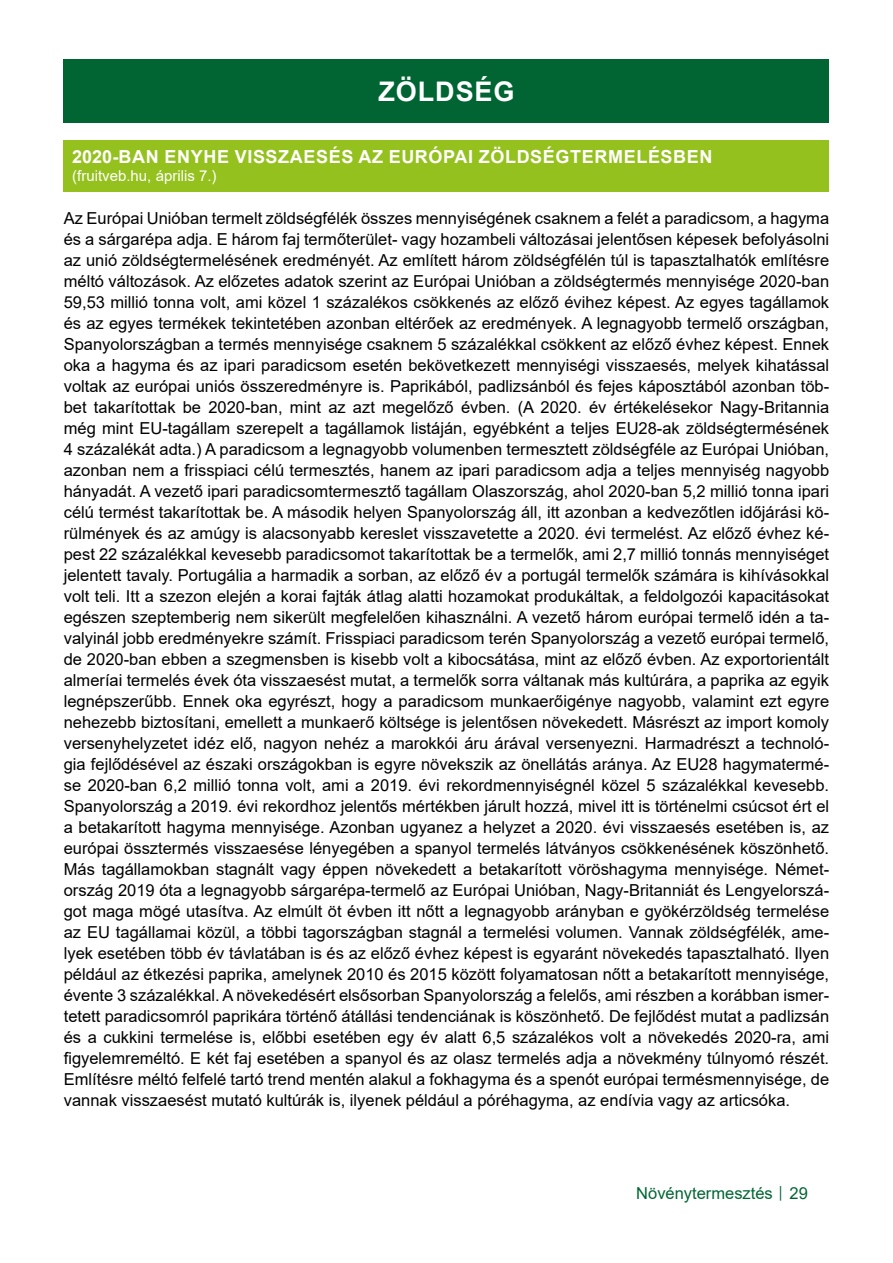
<style>
.page{position:relative;width:893px;height:1263px;background:#fff}
.page>*{position:absolute;margin:0;border:0;box-sizing:border-box;transform-origin:0 0}
.Cím_01_tartalomjegyz{font:700 27px "Arial";letter-spacing:.035em;color:#fff}
.Cím_02{font:700 18px "Arial";letter-spacing:.035em;color:#fff}
.Szoveg{font:16.5px/21px "Arial";color:#000;text-align:justify}
.t1{font:16.5px "Arial";color:#006533}
.Cím_03{font:15px "Arial";color:#fff}
.s1{font-size:12px}
</style>
<div class="page">
<div style="left:64px;top:60px;width:765px;height:63px;background:#006533"></div>
<div style="left:64px;top:140px;width:765px;height:51px;background:#95c11f"></div>
<p class="Cím_01_tartalomjegyz" style="left:378px;top:73px;width:138px">ZÖLDSÉG</p>
<p class="Cím_02" style="left:72px;top:144px;width:642px">2020-BAN ENYHE VISSZAESÉS AZ EURÓPAI ZÖLDSÉGTERMELÉSBEN</p>
<p class="Cím_03" style="left:72px;top:166px;width:146px">(fruitveb.hu, április 7.)</p>
<p class="Szoveg" style="left:64px;top:208px;width:767px">Az Európai Unióban termelt zöldségfélék összes mennyiségének csaknem a felét a paradicsom, a hagyma és a sárgarépa adja. E három faj termőterület- vagy hozambeli változásai jelentősen képesek befolyásolni az unió zöldségtermelésének eredményét. Az említett három zöldségfélén túl is tapasztalhatók említésre méltó változások. Az előzetes adatok szerint az Európai Unióban a zöldségtermés mennyisége 2020-ban 59,53 millió tonna volt, ami közel 1 százalékos csökkenés az előző évihez képest. Az egyes tagállamok és az egyes termékek tekintetében azonban eltérőek az eredmények. A legnagyobb termelő országban, Spanyolországban a termés mennyisége csaknem 5 százalékkal csökkent az előző évhez képest. Ennek oka a hagyma és az ipari paradicsom esetén bekövetkezett mennyiségi visszaesés, melyek kihatással voltak az európai uniós összeredményre is. Paprikából, padlizsánból és fejes káposztából azonban töb&shy;bet takarítottak be 2020-ban, mint az azt megelőző évben. (A 2020. év értékelésekor Nagy-Britannia még mint EU-tagállam szerepelt a tagállamok listáján, egyébként a teljes EU28-ak zöldségtermésének 4 százalékát adta.) A paradicsom a legnagyobb volumenben termesztett zöldségféle az Európai Unióban, azonban nem a frisspiaci célú termesztés, hanem az ipari paradicsom adja a teljes mennyiség nagyobb hányadát. A vezető ipari paradicsomtermesztő tagállam Olaszország, ahol 2020-ban 5,2 millió tonna ipari célú termést takarítottak be. A második helyen Spanyolország áll, itt azonban a kedvezőtlen időjárási kö&shy;rülmények és az amúgy is alacsonyabb kereslet visszavetette a 2020. évi termelést. Az előző évhez ké&shy;pest 22 százalékkal kevesebb paradicsomot takarítottak be a termelők, ami 2,7 millió tonnás mennyiséget jelentett tavaly. Portugália a harmadik a sorban, az előző év a portugál termelők számára is kihívásokkal volt teli. Itt a szezon elején a korai fajták átlag alatti hozamokat produkáltak, a feldolgozói kapacitásokat egészen szeptemberig nem sikerült megfelelően kihasználni. A vezető három európai termelő idén a ta&shy;valyinál jobb eredményekre számít. Frisspiaci paradicsom terén Spanyolország a vezető európai termelő, de 2020-ban ebben a szegmensben is kisebb volt a kibocsátása, mint az előző évben. Az exportorientált almeríai termelés évek óta visszaesést mutat, a termelők sorra váltanak más kultúrára, a paprika az egyik legnépszerűbb. Ennek oka egyrészt, hogy a paradicsom munkaerőigénye nagyobb, valamint ezt egyre nehezebb biztosítani, emellett a munkaerő költsége is jelentősen növekedett. Másrészt az import komoly versenyhelyzetet idéz elő, nagyon nehéz a marokkói áru árával versenyezni. Harmadrészt a technoló&shy;gia fejlődésével az északi országokban is egyre növekszik az önellátás aránya. Az EU28 hagymatermé&shy;se 2020-ban 6,2 millió tonna volt, ami a 2019. évi rekordmennyiségnél közel 5 százalékkal kevesebb.<br>Spanyolország a 2019. évi rekordhoz jelentős mértékben járult hozzá, mivel itt is történelmi csúcsot ért el a betakarított hagyma mennyisége. Azonban ugyanez a helyzet a 2020. évi visszaesés esetében is, az európai össztermés visszaesése lényegében a spanyol termelés látványos csökkenésének köszönhető.<br>Más tagállamokban stagnált vagy éppen növekedett a betakarított vöröshagyma mennyisége. Német&shy;ország 2019 óta a legnagyobb sárgarépa-termelő az Európai Unióban, Nagy-Britanniát és Lengyelorszá&shy;got maga mögé utasítva. Az elmúlt öt évben itt nőtt a legnagyobb arányban e gyökérzöldség termelése az EU tagállamai közül, a többi tagországban stagnál a termelési volumen. Vannak zöldségfélék, ame&shy;lyek esetében több év távlatában is és az előző évhez képest is egyaránt növekedés tapasztalható. Ilyen például az étkezési paprika, amelynek 2010 és 2015 között folyamatosan nőtt a betakarított mennyisége, évente 3 százalékkal. A növekedésért elsősorban Spanyolország a felelős, ami részben a korábban ismer&shy;tetett paradicsomról paprikára történő átállási tendenciának is köszönhető. De fejlődést mutat a padlizsán és a cukkini termelése is, előbbi esetében egy év alatt 6,5 százalékos volt a növekedés 2020-ra, ami figyelemreméltó. E két faj esetében a spanyol és az olasz termelés adja a növekmény túlnyomó részét.<br>Említésre méltó felfelé tartó trend mentén alakul a fokhagyma és a spenót európai termésmennyisége, de vannak visszaesést mutató kultúrák is, ilyenek például a póréhagyma, az endívia vagy az articsóka.</p>
<p class="t1" style="left:636px;top:1182px;width:173px">Növénytermesztés <span class="s1">│</span> 29</p>
</div>
